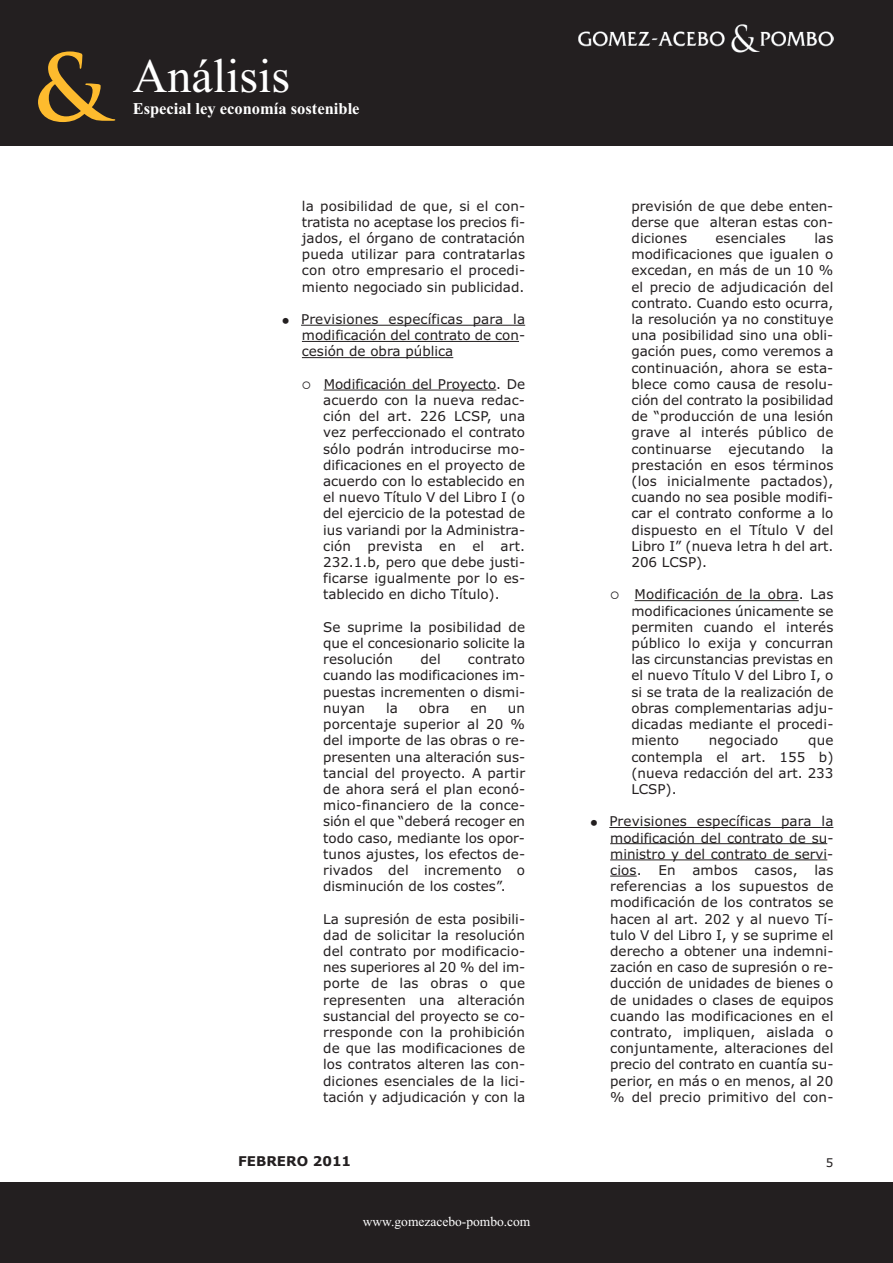
<style>
.page{position:relative;width:893px;height:1263px;background:#fff}
.page>*{position:absolute;margin:0;border:0;box-sizing:border-box;transform-origin:0 0}
.t1{font:700 90px "Trajan Pro";color:#fdbb2e}
.t2{font:48px "Times New Roman";color:#fff}
.t3{font:700 16.5px "Times New Roman";color:#fff}
.t4{font:13.5px/16.2px "Verdana";color:#231f20;text-align:justify}
.t5{font:13.5px "Times New Roman";color:#fff}
.t6{font:700 13.5px "Verdana";color:#231f20}
.t7{font:12px "Verdana";color:#231f20}
</style>
<div class="page">
<div style="left:0;top:0;width:893px;height:146px;background:#231f20"></div>
<img style="left:578px;top:24px;width:255px;height:29px">
<hr style="left:301px;top:325px;width:224px;height:1px;background:#231f20">
<hr style="left:302px;top:341px;width:217px;height:1px;background:#231f20">
<hr style="left:302px;top:357px;width:151px;height:1px;background:#231f20">
<hr style="left:324px;top:390px;width:172px;height:1px;background:#231f20">
<hr style="left:635px;top:600px;width:164px;height:1px;background:#231f20">
<hr style="left:609px;top:827px;width:224px;height:1px;background:#231f20">
<hr style="left:610px;top:843px;width:217px;height:1px;background:#231f20">
<hr style="left:610px;top:859px;width:217px;height:1px;background:#231f20">
<svg style="left:610px;top:876px;width:27px;height:1px"></svg>
<div style="left:0;top:1183px;width:893px;height:80px;background:#231f20"></div>
<h1 class="t1" style="left:33px;top:53px;width:76px">&amp;</h1>
<h2 class="t2" style="left:133px;top:47px;width:159px">Análisis</h2>
<p class="t3" style="left:133px;top:99px;width:228px">Especial ley economía sostenible</p>
<p class="t4" style="left:302px;top:198px;width:225px">la posibilidad de que, si el con&shy;tratista no aceptase los precios fi&shy;jados, el órgano de contratación pueda utilizar para contratarlas con otro empresario el procedi&shy;miento negociado sin publicidad.</p>
<p class="t4" style="left:301px;top:311px;width:226px">Previsiones específicas para la modificación del contrato de con&shy;cesión de obra pública</p>
<p class="t4" style="left:323px;top:376px;width:203px">Modificación del Proyecto. De acuerdo con la nueva redac&shy;ción del art. 226 LCSP, una vez perfeccionado el contrato sólo podrán introducirse mo&shy;dificaciones en el proyecto de acuerdo con lo establecido en el nuevo Título V del Libro I (o del ejercicio de la potestad de ius variandi por la Administra&shy;ción prevista en el art.<br>232.1.b, pero que debe justi&shy;ficarse igualmente por lo es&shy;tablecido en dicho Título).</p>
<p class="t4" style="left:323px;top:619px;width:203px">Se suprime la posibilidad de que el concesionario solicite la resolución</p>
<p class="t4" style="left:420px;top:651px;width:22px">del</p>
<p class="t4" style="left:323px;top:651px;width:203px;text-indent:145px">contrato cuando las modificaciones im&shy;puestas incrementen o dismi&shy;nuyan</p>
<p class="t4" style="left:386px;top:700px;width:13px">la</p>
<p class="t4" style="left:419px;top:700px;width:32px">obra</p>
<p class="t4" style="left:470px;top:700px;width:18px">en</p>
<p class="t4" style="left:323px;top:700px;width:203px;text-indent:185px">un porcentaje superior al 20 % del importe de las obras o re&shy;presenten una alteración sus&shy;tancial del proyecto. A partir de ahora será el plan econó&shy;mico-financiero de la conce&shy;sión el que “deberá recoger en todo caso, mediante los opor&shy;tunos ajustes, los efectos de&shy;rivados del incremento o disminución de los costes”.</p>
<p class="t4" style="left:323px;top:911px;width:203px">La supresión de esta posibili&shy;dad de solicitar la resolución del contrato por modificacio&shy;nes superiores al 20 % del im&shy;porte de las obras o que representen una alteración sustancial del proyecto se co&shy;rresponde con la prohibición de que las modificaciones de los contratos alteren las con&shy;diciones esenciales de la lici&shy;tación y adjudicación y con la</p>
<p class="t4" style="left:631px;top:198px;width:203px">previsión de que debe enten&shy;derse que alteran estas con&shy;diciones</p>
<p class="t4" style="left:631px;top:230px;width:203px;text-indent:183px">las modificaciones que igualen o excedan, en más de un 10 % el precio de adjudicación del contrato. Cuando esto ocurra, la resolución ya no constituye una posibilidad sino una obli&shy;gación pues, como veremos a continuación, ahora se esta&shy;blece como causa de resolu&shy;ción del contrato la posibilidad de “producción de una lesión grave al interés público de continuarse ejecutando la prestación en esos términos (los inicialmente pactados), cuando no sea posible modifi&shy;car el contrato conforme a lo dispuesto en el Título V del Libro I” (nueva letra h del art.<br>206 LCSP).</p>
<p class="t4" style="left:631px;top:587px;width:203px">Modificación de la obra. Las modificaciones únicamente se permiten cuando el interés público lo exija y concurran las circunstancias previstas en el nuevo Título V del Libro I, o si se trata de la realización de obras complementarias adju&shy;dicadas mediante el procedi&shy;miento</p>
<p class="t4" style="left:715px;top:230px;width:72px">esenciales</p>
<p class="t4" style="left:709px;top:732px;width:71px">negociado</p>
<p class="t4" style="left:631px;top:732px;width:203px;text-indent:177px">que contempla el art. 155 b) (nueva redacción del art. 233<br>LCSP).</p>
<p class="t4" style="left:609px;top:813px;width:226px">Previsiones específicas para la modificación del contrato de su&shy;ministro y del contrato de servi&shy;cios. En ambos casos, las referencias a los supuestos de modificación de los contratos se hacen al art. 202 y al nuevo Tí&shy;tulo V del Libro I, y se suprime el derecho a obtener una indemni&shy;zación en caso de supresión o re&shy;ducción de unidades de bienes o de unidades o clases de equipos cuando las modificaciones en el contrato, impliquen, aislada o conjuntamente, alteraciones del precio del contrato en cuantía su&shy;perior, en más o en menos, al 20 % del precio primitivo del con-</p>
<p class="t6" style="left:238px;top:1154px;width:115px">FEBRERO 2011</p>
<p class="t7" style="left:826px;top:1155px;width:9px">5</p>
<p class="t5" style="left:363px;top:1213px;width:169px">www.gomezacebo-pombo.com</p>
</div>
